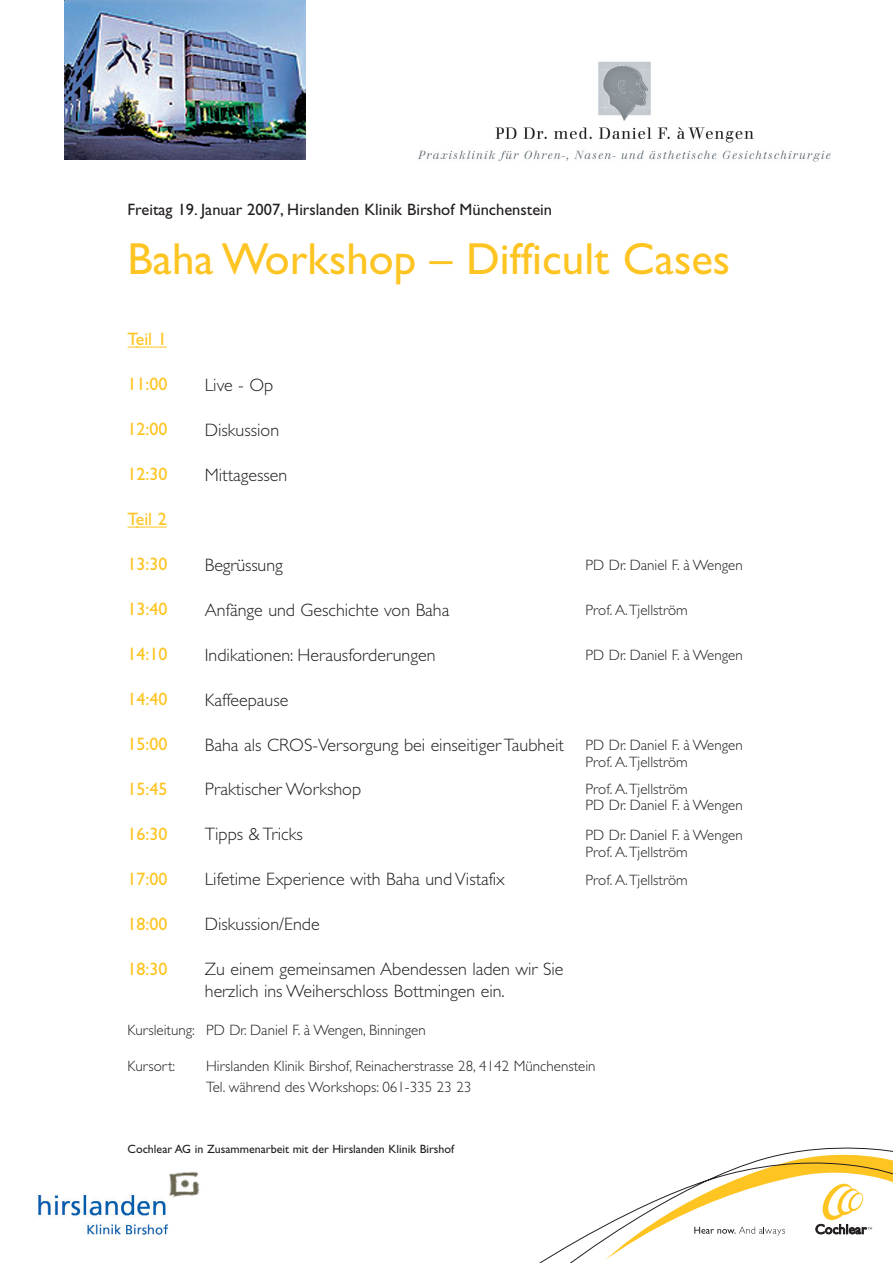
<style>
.page{position:relative;width:893px;height:1263px;background:#fff}
.page>*{position:absolute;margin:0;border:0;box-sizing:border-box;transform-origin:0 0}
.t1{font:45px "Gill Sans";color:#fec422}
.t2{font:300 18px/22.5px "Gill Sans";color:#231f20}
.t3{font:18px "Gill Sans";color:#fec422}
.t4{font:16.5px "Gill Sans";color:#231f20}
.t5{font:300 15px/16.5px "Gill Sans";color:#231f20}
.t6{font:12px "Gill Sans";color:#231f20}
</style>
<div class="page">
<svg style="left:540px;top:1224px;width:66px;height:38px"></svg>
<svg style="left:606px;top:1147px;width:287px;height:113px"></svg>
<hr style="left:136px;top:347px;width:31px;height:1px;background:#fec422">
<hr style="left:136px;top:527px;width:31px;height:1px;background:#fec422">
<img style="left:38px;top:1171px;width:162px;height:64px">
<img style="left:65px;top:0;width:240px;height:160px">
<img style="left:417px;top:61px;width:414px;height:101px">
<p class="t4" style="left:128px;top:203px;width:426px">Freitag 19. Januar 2007, Hirslanden Klinik Birshof Münchenstein</p>
<h1 class="t1" style="left:128px;top:243px;width:604px">Baha Workshop – Difficult Cases</h1>
<p class="t3" style="left:128px;top:333px;width:41px">Teil 1</p>
<p class="t3" style="left:128px;top:378px;width:41px">11:00</p>
<p class="t3" style="left:128px;top:423px;width:41px">12:00</p>
<p class="t3" style="left:128px;top:468px;width:41px">12:30</p>
<p class="t3" style="left:128px;top:513px;width:41px">Teil 2</p>
<p class="t3" style="left:128px;top:558px;width:41px">13:30</p>
<p class="t3" style="left:128px;top:603px;width:41px">13:40</p>
<p class="t3" style="left:128px;top:648px;width:41px">14:10</p>
<p class="t3" style="left:128px;top:693px;width:41px">14:40</p>
<p class="t3" style="left:128px;top:738px;width:41px">15:00</p>
<p class="t3" style="left:128px;top:783px;width:41px">15:45</p>
<p class="t3" style="left:128px;top:828px;width:41px">16:30</p>
<p class="t3" style="left:128px;top:873px;width:41px">17:00</p>
<p class="t3" style="left:128px;top:918px;width:41px">18:00</p>
<p class="t3" style="left:128px;top:963px;width:41px">18:30</p>
<p class="t2" style="left:205px;top:376px;width:70px">Live - Op</p>
<p class="t2" style="left:205px;top:421px;width:76px">Diskussion</p>
<p class="t2" style="left:205px;top:466px;width:84px">Mittagessen</p>
<p class="t2" style="left:205px;top:556px;width:79px">Begrüssung</p>
<p class="t2" style="left:205px;top:601px;width:246px">Anfänge und Geschichte von Baha</p>
<p class="t2" style="left:205px;top:646px;width:232px">Indikationen: Herausforderungen</p>
<p class="t2" style="left:205px;top:691px;width:85px">Kaffeepause</p>
<p class="t2" style="left:205px;top:736px;width:360px">Baha als CROS-Versorgung bei einseitiger Taubheit</p>
<p class="t2" style="left:205px;top:780px;width:158px">Praktischer Workshop</p>
<p class="t2" style="left:205px;top:825px;width:99px">Tipps &amp; Tricks</p>
<p class="t2" style="left:205px;top:870px;width:301px">Lifetime Experience with Baha und Vistafix</p>
<p class="t2" style="left:205px;top:915px;width:116px">Diskussion/Ende</p>
<p class="t2" style="left:205px;top:960px;width:360px">Zu einem gemeinsamen Abendessen laden wir Sie herzlich ins Weiherschloss Bottmingen ein.</p>
<p class="t5" style="left:585px;top:559px;width:159px">PD Dr. Daniel F. à Wengen</p>
<p class="t5" style="left:585px;top:604px;width:104px">Prof. A.Tjellström</p>
<p class="t5" style="left:585px;top:649px;width:159px">PD Dr. Daniel F. à Wengen</p>
<p class="t5" style="left:585px;top:739px;width:159px">PD Dr. Daniel F. à Wengen<br>Prof. A.Tjellström</p>
<p class="t5" style="left:585px;top:782px;width:159px">Prof. A.Tjellström<br>PD Dr. Daniel F. à Wengen</p>
<p class="t5" style="left:585px;top:829px;width:159px">PD Dr. Daniel F. à Wengen<br>Prof. A.Tjellström</p>
<p class="t5" style="left:585px;top:874px;width:104px">Prof. A.Tjellström</p>
<p class="t5" style="left:128px;top:1024px;width:300px">Kursleitung: PD Dr. Daniel F. à Wengen, Binningen</p>
<p class="t5" style="left:128px;top:1060px;width:49px">Kursort:</p>
<p class="t5" style="left:206px;top:1058px;width:391px;line-height:21px">Hirslanden Klinik Birshof, Reinacherstrasse 28, 4142 Münchenstein<br>Tel. während des Workshops: 061-335 23 23</p>
<p class="t6" style="left:128px;top:1145px;width:328px">Cochlear AG in Zusammenarbeit mit der Hirslanden Klinik Birshof</p>
</div>
